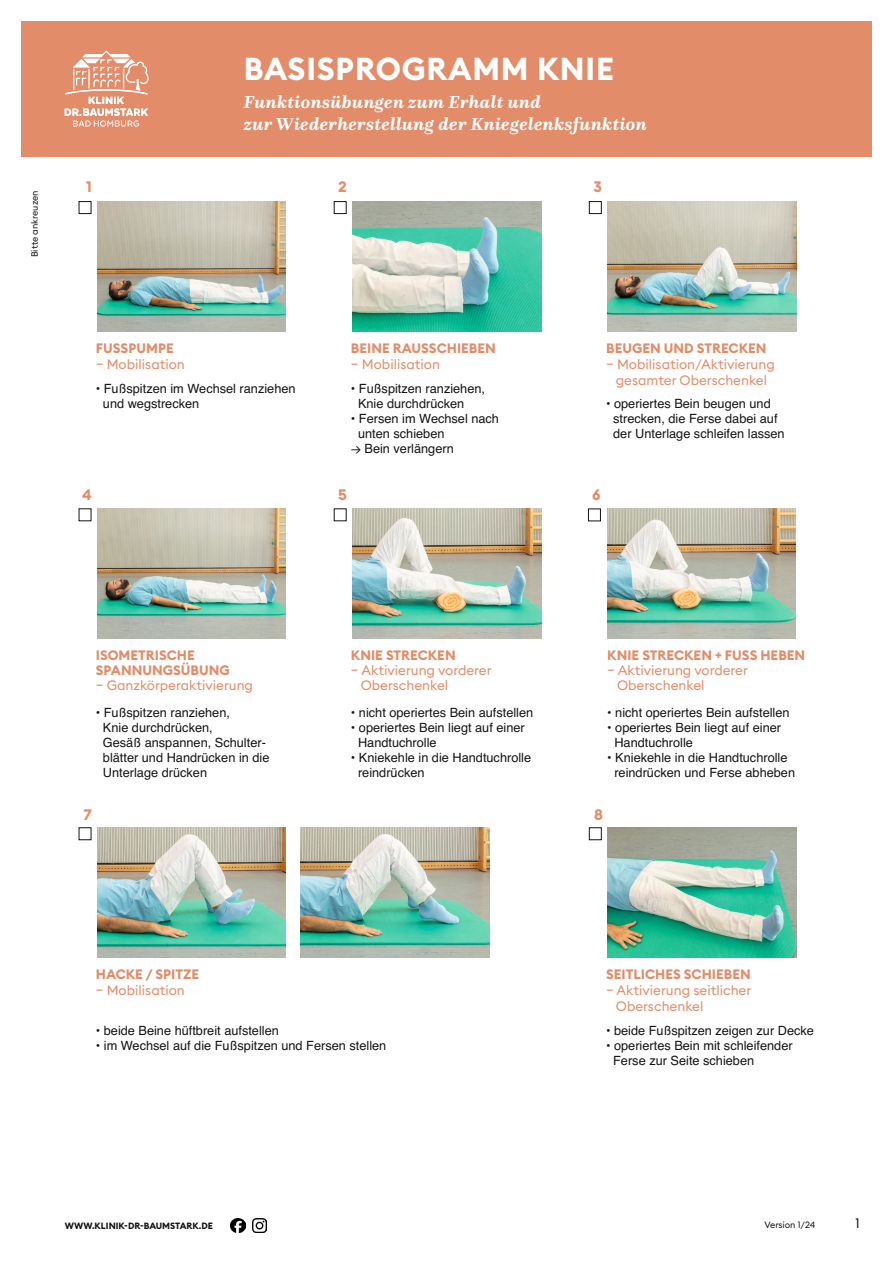
<style>
.page{position:relative;width:893px;height:1263px;background:#fff}
.page>*{position:absolute;margin:0;border:0;box-sizing:border-box;transform-origin:0 0}
._01_Bold_28pt{font:700 31.35px "Euclid Square";letter-spacing:.025em;color:#fff}
._01_Bold_28pt-2{font:italic 700 18px "Questa";letter-spacing:.025em;color:#fff}
.t1{font:700 15px "Euclid Square";color:#e28c69}
.t2{font:13.5px/16.2px "Euclid Square";color:#e28c69;text-align:center}
.t3{font:700 13.5px "Euclid Square";color:#e28c69}
.t4{font:13.5px "Euclid Square";color:#131413}
.t5{font:12.75px/15px "Helvetica";color:#131413}
.t6{font:700 9px "Euclid Square";color:#131413}
.t7{font:9px "Euclid Square";color:#131413}
.s1{font-family:"Euclid Square"}
</style>
<div class="page">
<div style="left:21px;top:21px;width:851px;height:136px;background:#e28c69"></div>
<svg style="left:65px;top:50px;width:84px;height:77px"></svg>
<img style="left:252px;top:1218px;width:14px;height:14px">
<img style="left:231px;top:1218px;width:14px;height:14px">
<img style="left:97px;top:201px;width:189px;height:130px">
<img style="left:97px;top:508px;width:189px;height:131px">
<img style="left:97px;top:827px;width:189px;height:131px">
<img style="left:352px;top:201px;width:189px;height:130px">
<img style="left:352px;top:508px;width:189px;height:131px">
<img style="left:300px;top:827px;width:189px;height:131px">
<img style="left:607px;top:201px;width:189px;height:130px">
<img style="left:607px;top:827px;width:189px;height:131px">
<div style="left:79px;top:201px;width:12px;height:13px;border:1px solid #131413"></div>
<div style="left:79px;top:827px;width:12px;height:13px;border:1px solid #131413"></div>
<div style="left:334px;top:201px;width:13px;height:13px;border:1px solid #131413"></div>
<div style="left:589px;top:201px;width:13px;height:13px;border:1px solid #131413"></div>
<div style="left:589px;top:827px;width:13px;height:13px;border:1px solid #131413"></div>
<img style="left:607px;top:508px;width:189px;height:131px">
<div style="left:588px;top:508px;width:13px;height:13px;border:1px solid #131413"></div>
<p class="t7" style="left:29px;top:257px;width:68px;rotate:-90deg">Bitte ankreuzen</p>
<p class="t1" style="left:86px;top:177px;width:7px">1</p>
<p class="_01_Bold_28pt" style="left:244px;top:49px;width:372px">BASISPROGRAMM KNIE</p>
<p class="_01_Bold_28pt-2" style="left:244px;top:91px;width:298px">Funktionsübungen zum Erhalt und</p>
<p class="_01_Bold_28pt-2" style="left:244px;top:113px;width:404px">zur Wiederherstellung der Kniegelenksfunktion</p>
<p class="t1" style="left:338px;top:177px;width:10px">2</p>
<p class="t1" style="left:594px;top:177px;width:10px">3</p>
<p class="t3" style="left:96px;top:339px;width:79px">FUSSPUMPE</p>
<p class="t2" style="left:96px;top:356px;width:91px">– Mobilisation</p>
<p class="t5" style="left:103px;top:381px;width:194px;text-indent:-7px">• Fußspitzen im Wechsel ranziehen und wegstrecken</p>
<p class="t3" style="left:351px;top:339px;width:146px">BEINE RAUSSCHIEBEN</p>
<p class="t2" style="left:351px;top:356px;width:91px">– Mobilisation</p>
<p class="t5" style="left:351px;top:381px;width:136px">• Fußspitzen ranziehen,</p>
<p class="t5" style="left:358px;top:396px;width:108px">Knie durchdrücken</p>
<p class="t5" style="left:351px;top:411px;width:150px">• Fersen im Wechsel nach</p>
<p class="t5" style="left:358px;top:426px;width:88px">unten schieben</p>
<p class="t5" style="left:351px;top:441px;width:104px"><span class="s1">→</span> Bein verlängern</p>
<p class="t3" style="left:606px;top:339px;width:162px">BEUGEN UND STRECKEN</p>
<p class="t2" style="left:606px;top:356px;width:170px">– Mobilisation/Aktivierung gesamter Oberschenkel</p>
<p class="t5" style="left:606px;top:396px;width:173px;text-align:center">• operiertes Bein beugen und strecken, die Ferse dabei auf</p>
<p class="t5" style="left:613px;top:426px;width:173px">der Unterlage schleifen lassen</p>
<p class="t1" style="left:82px;top:485px;width:11px">4</p>
<p class="t1" style="left:338px;top:485px;width:10px">5</p>
<p class="t1" style="left:592px;top:485px;width:10px">6</p>
<p class="t3" style="left:96px;top:646px;width:100px">ISOMETRISCHE</p>
<p class="t3" style="left:96px;top:661px;width:136px">SPANNUNGSÜBUNG</p>
<p class="t2" style="left:96px;top:677px;width:159px">– Ganzkörperaktivierung</p>
<p class="t3" style="left:351px;top:646px;width:106px">KNIE STRECKEN</p>
<p class="t2" style="left:351px;top:662px;width:142px">– Aktivierung vorderer</p>
<p class="t2" style="left:361px;top:677px;width:89px">Oberschenkel</p>
<p class="t3" style="left:607px;top:646px;width:199px">KNIE STRECKEN + FUSS HEBEN</p>
<p class="t2" style="left:607px;top:662px;width:142px">– Aktivierung vorderer</p>
<p class="t2" style="left:617px;top:677px;width:89px">Oberschenkel</p>
<p class="t5" style="left:96px;top:705px;width:136px">• Fußspitzen ranziehen,</p>
<p class="t5" style="left:103px;top:720px;width:111px">Knie durchdrücken,</p>
<p class="t5" style="left:103px;top:735px;width:164px">Gesäß anspannen, Schulter-</p>
<p class="t5" style="left:103px;top:750px;width:168px">blätter und Handrücken in die<br>Unterlage drücken</p>
<p class="t5" style="left:351px;top:705px;width:184px">• nicht operiertes Bein aufstellen</p>
<p class="t5" style="left:358px;top:720px;width:168px;text-indent:-7px">• operiertes Bein liegt auf einer<br>Handtuchrolle</p>
<p class="t5" style="left:358px;top:750px;width:175px;text-indent:-7px">• Kniekehle in die Handtuchrolle reindrücken</p>
<p class="t5" style="left:607px;top:705px;width:184px">• nicht operiertes Bein aufstellen</p>
<p class="t5" style="left:614px;top:720px;width:168px;text-indent:-7px">• operiertes Bein liegt auf einer<br>Handtuchrolle</p>
<p class="t5" style="left:607px;top:750px;width:189px;text-align:center">• Kniekehle in die Handtuchrolle reindrücken und Ferse abheben</p>
<p class="t1" style="left:84px;top:805px;width:10px">7</p>
<p class="t1" style="left:594px;top:805px;width:10px">8</p>
<p class="t3" style="left:96px;top:965px;width:105px">HACKE / SPITZE</p>
<p class="t2" style="left:96px;top:982px;width:91px">– Mobilisation</p>
<p class="t3" style="left:606px;top:965px;width:146px">SEITLICHES SCHIEBEN</p>
<p class="t2" style="left:606px;top:982px;width:147px">– Aktivierung seitlicher</p>
<p class="t2" style="left:616px;top:998px;width:89px">Oberschenkel</p>
<p class="t5" style="left:96px;top:1023px;width:185px">• beide Beine hüftbreit aufstellen</p>
<p class="t5" style="left:96px;top:1038px;width:292px">• im Wechsel auf die Fußspitzen und Fersen stellen</p>
<p class="t5" style="left:606px;top:1023px;width:209px">• beide Fußspitzen zeigen zur Decke</p>
<p class="t5" style="left:606px;top:1038px;width:188px">• operiertes Bein mit schleifender</p>
<p class="t5" style="left:613px;top:1053px;width:143px">Ferse zur Seite schieben</p>
<p class="t6" style="left:65px;top:1220px;width:150px">WWW.KLINIK-DR-BAUMSTARK.DE</p>
<p class="t4" style="left:855px;top:1215px;width:6px">1</p>
<p class="t7" style="left:764px;top:1219px;width:53px">Version 1/24</p>
</div>
